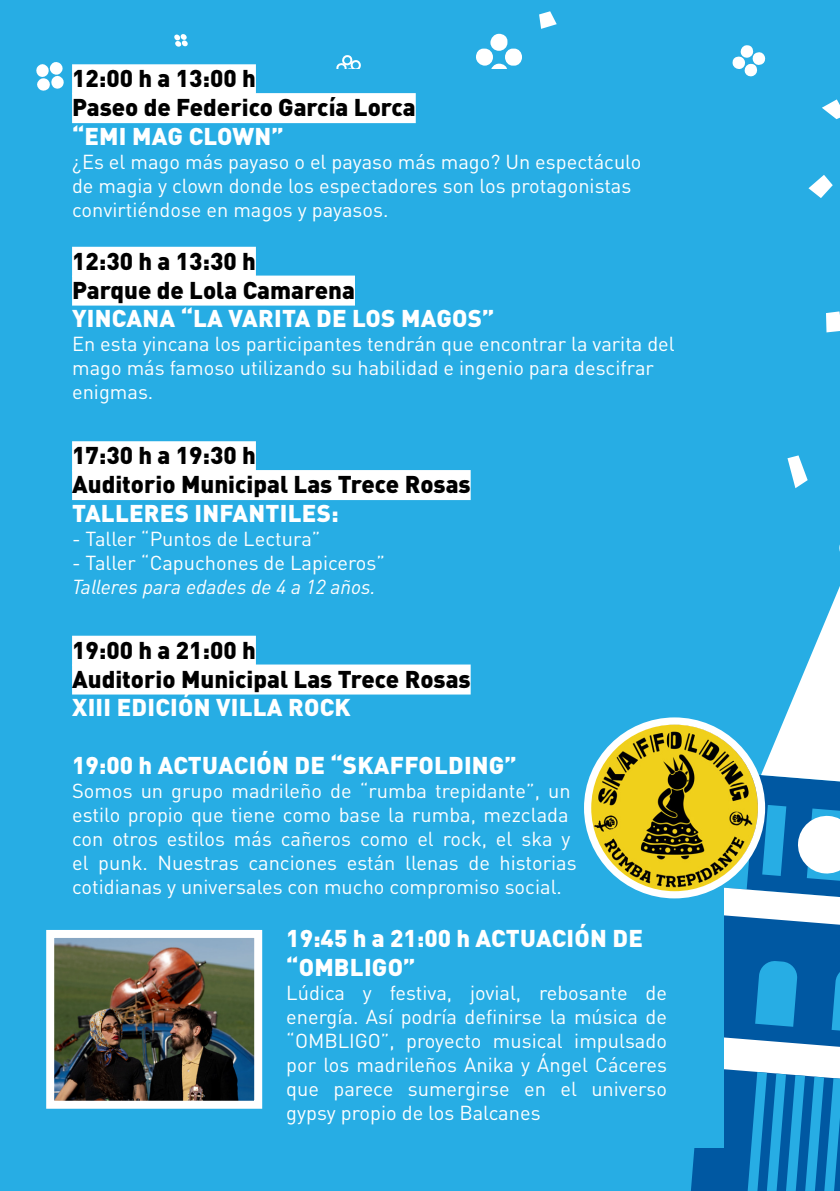
<style>
.page{position:relative;width:840px;height:1191px;background:#fff}
.page>*{position:absolute;margin:0;border:0;box-sizing:border-box;transform-origin:0 0}
.t1{font:900 24px/28.8px "DINOT";color:#000}
.t2{font:900 24px/28.8px "DINOT";letter-spacing:.01em;color:#fff}
.t3{font:20px/24px "DINOT";color:#fff}
.t4{font:italic 20px "DINOT";color:#fff}
</style>
<div class="page">
<div style="left:0;top:0;width:839px;height:1191px;background:#27ade4"></div>
<div style="left:490px;top:34px;width:17px;height:17px;background:#fff;border-radius:8px"></div>
<div style="left:490px;top:64px;width:17px;height:17px;background:#fff;border-radius:8px"></div>
<div style="left:475px;top:49px;width:17px;height:17px;background:#fff;border-radius:8px"></div>
<div style="left:504px;top:49px;width:17px;height:17px;background:#fff;border-radius:8px"></div>
<svg style="left:732px;top:45px;width:33px;height:32px"></svg>
<svg style="left:174px;top:34px;width:14px;height:13px"></svg>
<svg style="left:36px;top:62px;width:28px;height:29px"></svg>
<div style="left:341px;top:55px;width:11px;height:11px;border:2px solid #fff;border-radius:4px"></div>
<div style="left:344px;top:68px;width:11px;height:11px;border:2px solid #fff;border-radius:4px"></div>
<div style="left:336px;top:63px;width:11px;height:11px;border:2px solid #fff;border-radius:4px"></div>
<svg style="left:348px;top:58px;width:13px;height:11px"></svg>
<svg style="left:808px;top:175px;width:24px;height:23px"></svg>
<svg style="left:787px;top:455px;width:20px;height:33px"></svg>
<svg style="left:826px;top:311px;width:13px;height:21px"></svg>
<svg style="left:539px;top:11px;width:17px;height:18px"></svg>
<svg style="left:822px;top:99px;width:17px;height:20px"></svg>
<div style="left:691px;top:924px;width:148px;height:267px;background:#0058a2"></div>
<svg style="left:700px;top:960px;width:139px;height:231px"></svg>
<svg style="left:723px;top:588px;width:116px;height:336px"></svg>
<div style="left:72px;top:69px;width:651px;height:1078px;background:#27ade4"></div>
<div style="left:72px;top:64px;width:184px;height:30px;background:#fff"></div>
<div style="left:72px;top:93px;width:343px;height:30px;background:#fff"></div>
<div style="left:72px;top:247px;width:184px;height:30px;background:#fff"></div>
<div style="left:72px;top:275px;width:283px;height:30px;background:#fff"></div>
<div style="left:72px;top:441px;width:184px;height:30px;background:#fff"></div>
<div style="left:72px;top:470px;width:398px;height:30px;background:#fff"></div>
<div style="left:72px;top:635px;width:184px;height:30px;background:#fff"></div>
<div style="left:72px;top:664px;width:398px;height:30px;background:#fff"></div>
<img style="left:55px;top:939px;width:198px;height:160px">
<div style="left:46px;top:930px;width:216px;height:178px;border:8px solid #fff"></div>
<img style="left:587px;top:721px;width:174px;height:173px;border-radius:87px">
<div style="left:583px;top:717px;width:181px;height:181px;border:7px solid #fff;border-radius:50%"></div>
<p class="t1" style="left:72px;top:63px;width:345px">12:00 h a 13:00 h<br>Paseo de Federico García Lorca</p>
<p class="t2" style="left:72px;top:121px;width:213px">“EMI MAG CLOWN”</p>
<p class="t3" style="left:72px;top:149px;width:570px">¿Es el mago más payaso o el payaso más mago? Un espectáculo de magia y clown donde los espectadores son los protagonistas convirtiéndose en magos y payasos.</p>
<p class="t1" style="left:72px;top:246px;width:185px">12:30 h a 13:30 h</p>
<p class="t1" style="left:72px;top:274px;width:284px">Parque de Lola Camarena</p>
<p class="t2" style="left:72px;top:303px;width:423px">YINCANA “LA VARITA DE LOS MAGOS”</p>
<p class="t3" style="left:72px;top:331px;width:604px">En esta yincana los participantes tendrán que encontrar la varita del mago más famoso utilizando su habilidad e ingenio para descifrar enigmas.</p>
<p class="t1" style="left:72px;top:440px;width:185px">17:30 h a 19:30 h</p>
<p class="t1" style="left:72px;top:469px;width:400px">Auditorio Municipal Las Trece Rosas</p>
<p class="t2" style="left:72px;top:498px;width:268px">TALLERES INFANTILES:</p>
<p class="t3" style="left:72px;top:526px;width:250px">- Taller “Puntos de Lectura”</p>
<p class="t3" style="left:72px;top:550px;width:314px">- Taller “Capuchones de Lapiceros”</p>
<p class="t4" style="left:72px;top:573px;width:305px">Talleres para edades de 4 a 12 años.</p>
<p class="t1" style="left:72px;top:634px;width:185px">19:00 h a 21:00 h</p>
<p class="t1" style="left:72px;top:663px;width:400px">Auditorio Municipal Las Trece Rosas</p>
<p class="t2" style="left:72px;top:692px;width:280px">XIII EDICIÓN VILLA ROCK</p>
<p class="t2" style="left:72px;top:750px;width:446px">19:00 h ACTUACIÓN DE “SKAFFOLDING”</p>
<p class="t3" style="left:72px;top:778px;width:506px">Somos un grupo madrileño de “rumba trepidante”, un estilo propio que tiene como base la rumba, mezclada con otros estilos más cañeros como el rock, el ska y el punk. Nuestras canciones están llenas de historias cotidianas y universales con mucho compromiso social.</p>
<p class="t2" style="left:286px;top:922px;width:358px">19:45 h a 21:00 h ACTUACIÓN DE “OMBLIGO”</p>
<p class="t3" style="left:286px;top:979px;width:382px;text-align:justify">Lúdica y festiva, jovial, rebosante de energía. Así podría definirse la música de “OMBLIGO”, proyecto musical impulsado por los madrileños Anika y Ángel Cáceres que parece sumergirse en el universo gypsy propio de los Balcanes</p>
</div>
